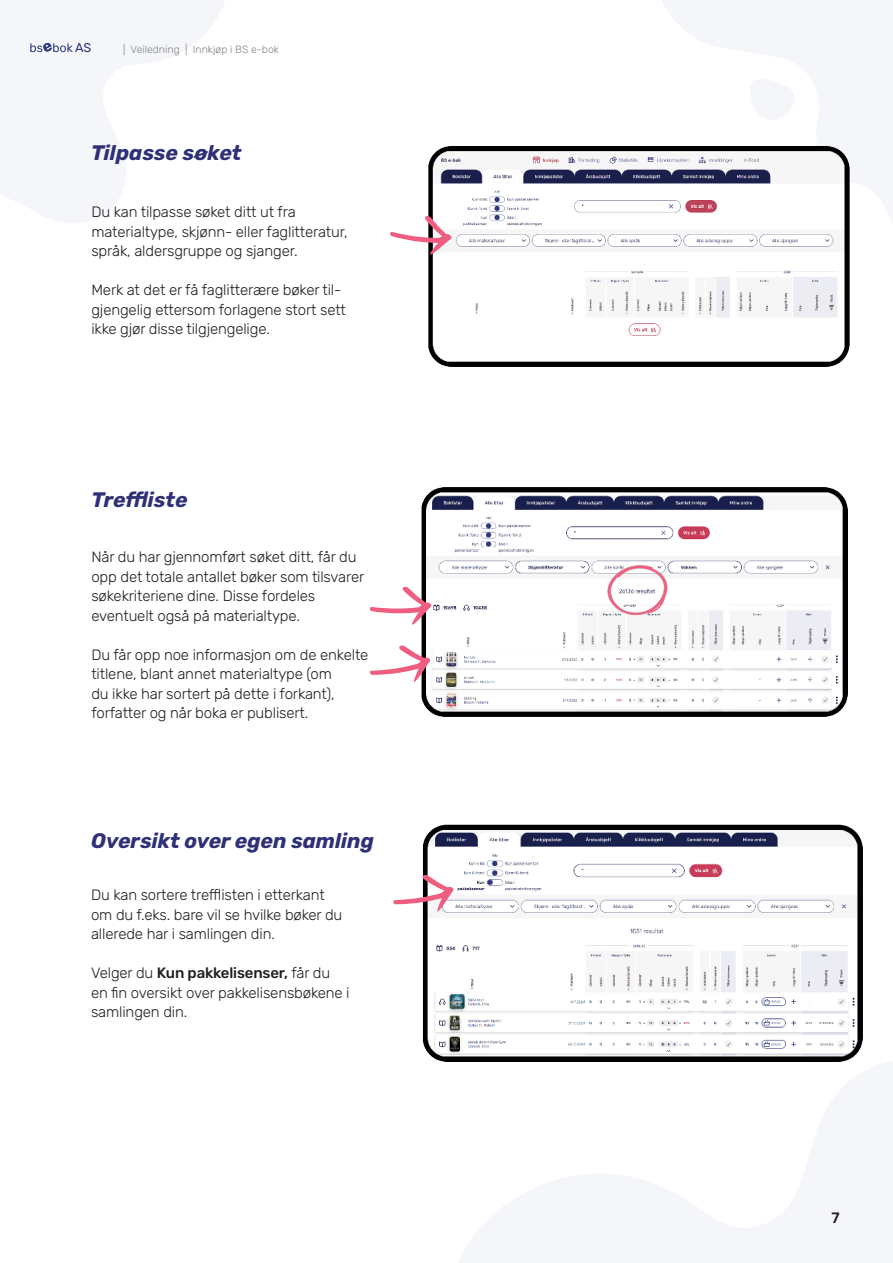
<style>
.page{position:relative;width:893px;height:1263px;background:#fff}
.page>*{position:absolute;margin:0;border:0;box-sizing:border-box;transform-origin:0 0}
.t1{font:italic 700 21px "Rubik";color:#2e3078}
.t2{font:300 15px/19.5px "Rubik";letter-spacing:-.01em;color:#231f20}
.t3{font:500 15px "Rubik";color:#231f20}
.t4{font:12.6px "Rubik";color:#2e3279}
.t5{font:300 10.5px "Rubik";color:#808285}
.s1{font-weight:500}
</style>
<div class="page">
<svg style="left:459px;top:1062px;width:434px;height:201px"></svg>
<svg style="left:0;top:0;width:225px;height:223px;fill:#f4f6f9"></svg>
<svg style="left:662px;top:0;width:231px;height:222px;fill:#f4f6f9"></svg>
<svg style="left:749px;top:71px;width:51px;height:51px"></svg>
<img style="left:421px;top:487px;width:427px;height:230px">
<img style="left:428px;top:133px;width:434px;height:234px">
<svg style="left:390px;top:216px;width:63px;height:39px"></svg>
<svg style="left:30px;top:43px;width:43px;height:9px"></svg>
<svg style="left:370px;top:586px;width:63px;height:39px"></svg>
<img style="left:422px;top:824px;width:450px;height:264px">
<svg style="left:393px;top:875px;width:62px;height:36px"></svg>
<img style="left:601px;top:558px;width:72px;height:64px">
<svg style="left:370px;top:645px;width:61px;height:37px"></svg>
<p class="t4" style="left:75px;top:41px;width:18px">AS</p>
<p class="t5" style="left:123px;top:44px;width:157px">| Veiledning | Innkjøp i BS e-bok</p>
<p class="t1" style="left:91px;top:141px;width:152px">Tilpasse søket</p>
<p class="t2" style="left:91px;top:203px;width:258px">Du kan tilpasse søket ditt ut fra materialtype, skjønn- eller faglitteratur, språk, aldersgruppe og sjanger.</p>
<p class="t2" style="left:91px;top:281px;width:256px">Merk at det er få faglitterære bøker til&shy;gjengelig ettersom forlagene stort sett ikke gjør disse tilgjengelige.</p>
<p class="t1" style="left:91px;top:487px;width:98px">Treffliste</p>
<p class="t2" style="left:91px;top:548px;width:274px">Når du har gjennomført søket ditt, får du opp det totale antallet bøker som tilsvarer søkekriteriene dine. Disse fordeles eventuelt også på materialtype.</p>
<p class="t2" style="left:91px;top:645px;width:279px">Du får opp noe informasjon om de enkelte titlene, blant annet materialtype (om<br>du ikke har sortert på dette i forkant), forfatter og når boka er publisert.</p>
<p class="t1" style="left:91px;top:828px;width:284px">Oversikt over egen samling</p>
<p class="t2" style="left:91px;top:886px;width:253px">Du kan sortere trefflisten i etterkant om du f.eks. bare vil se hvilke bøker du allerede har i samlingen din.</p>
<p class="t2" style="left:91px;top:964px;width:260px">Velger du <span class="s1">Kun pakkelisenser,</span> får du en fin oversikt over pakkelisensbøkene i samlingen din.</p>
<p class="t3" style="left:831px;top:1209px;width:10px">7</p>
</div>
